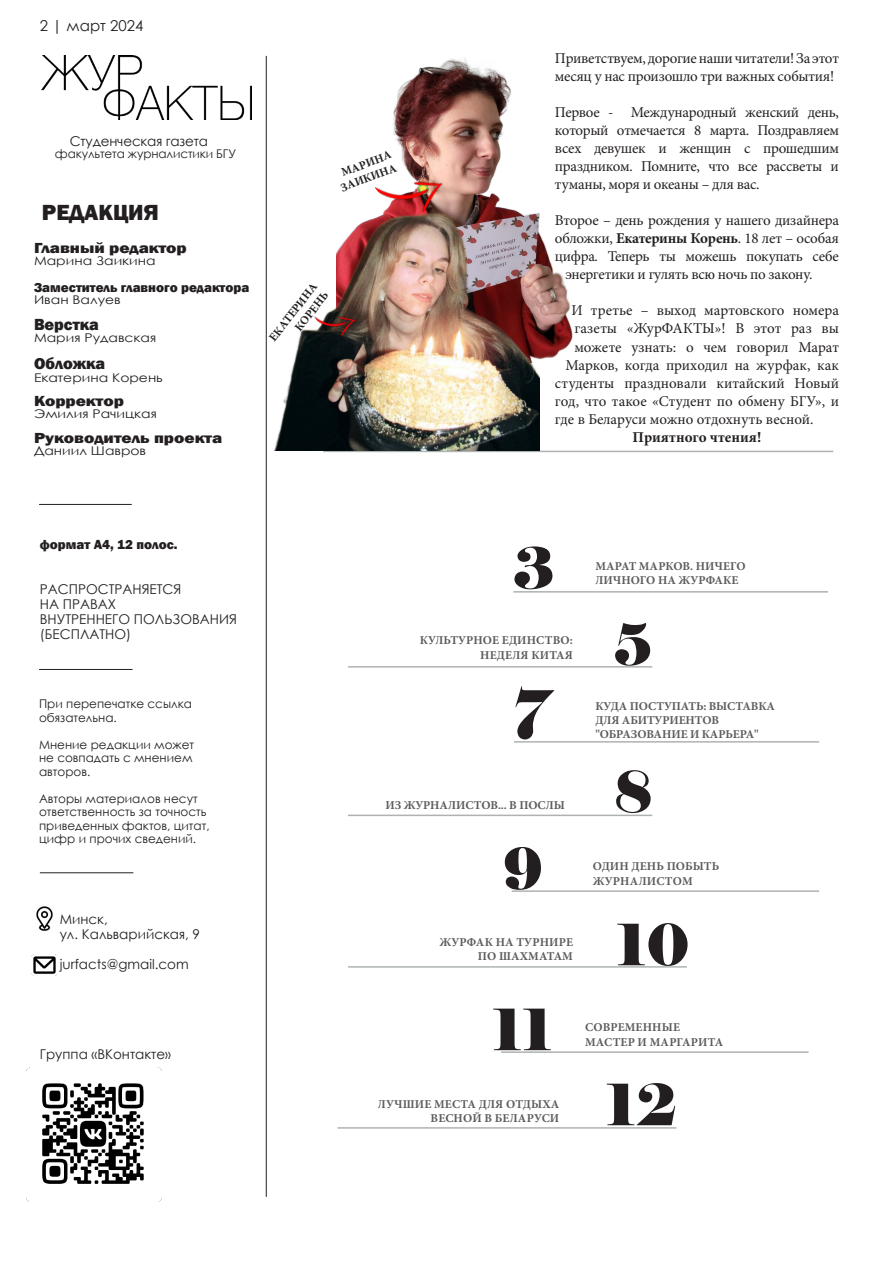
<style>
.page{position:relative;width:893px;height:1263px;background:#fff}
.page>*{position:absolute;margin:0;border:0;box-sizing:border-box;transform-origin:0 0}
.t1{font:57px "Elephant";color:#231f20}
.Стиль_абзаца_1{font:800 22.5px "Franklin Gothic";color:#231f20}
.текст_основа{font:800 16.5px "Franklin Gothic";color:#231f20}
.t2{font:15px/18px "Minion Pro";letter-spacing:-.01em;color:#231f20}
.РУБРИКА{font:800 15px "Franklin Gothic";color:#231f20;scale:1.16 1}
.t3{font:700 15px "Minion Pro";color:#231f20}
.t4{font:15px "Century Gothic";color:#231f20}
.t5{font:13.65px "Realize My Passion";color:#231f20;scale:1.14 1}
.текст_основа-2{font:13.5px "Century Gothic";color:#231f20}
.текст_основа-3{font:800 13.5px "Franklin Gothic";color:#231f20}
.текст_основа-4{font:12px "Century Gothic";color:#231f20}
.Заголовок_главный{font:700 12px/14.4px "Minion Pro";letter-spacing:.01em;color:#5c5c5c}
.Заголовок_главный-2{font:700 12px "Minion Pro";letter-spacing:-.01em;color:#5c5c5c}
.РУБРИКА-2{font:12px "Century Gothic";color:#231f20;scale:1.16 1}
.t6{font:700 11.7px "Minion Pro";color:#231f20}
.s1{font-weight:700}
</style>
<div class="page">
<img style="left:392px;top:57px;width:181px;height:303px">
<hr style="left:513px;top:591px;width:315px;height:2px;background:#aeb3b2">
<hr style="left:323px;top:451px;width:510px;height:1px;background:#aeb3b2">
<hr style="left:348px;top:666px;width:304px;height:2px;background:#aeb3b2">
<hr style="left:514px;top:741px;width:305px;height:2px;background:#aeb3b2">
<hr style="left:348px;top:815px;width:304px;height:1px;background:#aeb3b2">
<hr style="left:512px;top:890px;width:307px;height:2px;background:#aeb3b2">
<hr style="left:501px;top:1051px;width:308px;height:2px;background:#aeb3b2">
<hr style="left:348px;top:966px;width:339px;height:2px;background:#aeb3b2">
<hr style="left:337px;top:1127px;width:339px;height:2px;background:#aeb3b2">
<img style="left:273px;top:208px;width:266px;height:243px">
<img style="left:314px;top:300px;width:45px;height:43px">
<img style="left:375px;top:154px;width:74px;height:72px">
<hr style="left:266px;top:56px;width:1px;height:1141px;background:#231f20">
<hr style="left:39px;top:669px;width:94px;height:1px;background:#231f20">
<hr style="left:40px;top:872px;width:93px;height:1px;background:#231f20">
<hr style="left:39px;top:504px;width:93px;height:1px;background:#231f20">
<img style="left:42px;top:56px;width:209px;height:64px">
<div style="left:144px;top:72px;width:116px;height:10px;background:#fff"></div>
<img style="left:27px;top:1067px;width:135px;height:135px">
<img style="left:36px;top:906px;width:17px;height:25px">
<img style="left:32px;top:955px;width:25px;height:21px">
<p class="t4" style="left:40px;top:15px;width:105px">2 | март 2024</p>
<p class="t5" style="left:74px;top:130px;width:130px">Студенческая газета</p>
<p class="текст_основа-2" style="left:70px;top:132px;width:140px">Студенческая газета</p>
<p class="текст_основа-4" style="left:55px;top:145px;width:183px">факультета журналистики БГУ</p>
<p class="Стиль_абзаца_1" style="left:42px;top:198px;width:119px">РЕДАКЦИЯ</p>
<p class="РУБРИКА" style="left:34px;top:238px;width:133px">Главный редактор</p>
<p class="РУБРИКА-2" style="left:34px;top:252px;width:106px">Марина Заикина</p>
<p class="текст_основа-3" style="left:34px;top:279px;width:217px">Заместитель главного редактора</p>
<p class="РУБРИКА-2" style="left:34px;top:292px;width:76px">Иван Валуев</p>
<p class="текст_основа" style="left:34px;top:314px;width:66px">Верстка</p>
<p class="РУБРИКА-2" style="left:34px;top:330px;width:107px">Мария Рудавская</p>
<p class="текст_основа" style="left:34px;top:353px;width:73px">Обложка</p>
<p class="РУБРИКА-2" style="left:34px;top:369px;width:113px">Екатерина Корень</p>
<p class="РУБРИКА" style="left:34px;top:391px;width:79px">Корректор</p>
<p class="РУБРИКА-2" style="left:34px;top:406px;width:107px">Эмилия Рачицкая</p>
<p class="РУБРИКА" style="left:34px;top:428px;width:164px">Руководитель проекта</p>
<p class="РУБРИКА-2" style="left:34px;top:442px;width:98px">Даниил Шавров</p>
<p class="t6" style="left:339px;top:165px;width:54px;rotate:-21deg">МАРИНА</p>
<p class="t6" style="left:338px;top:181px;width:60px;rotate:-21deg">ЗАИКИНА</p>
<p class="t6" style="left:265px;top:335px;width:72px;rotate:-52deg">ЕКАТЕРИНА</p>
<p class="t6" style="left:291px;top:325px;width:48px;rotate:-52deg">КОРЕНЬ</p>
<p class="t2" style="left:555px;top:50px;width:285px">Приветствуем, дорогие наши читатели! За этот месяц у нас произошло три важных события!</p>
<p class="t2" style="left:555px;top:104px;width:286px;text-align:justify">Первое - Международный женский день, который отмечается 8 марта. Поздравляем всех девушек и женщин с прошедшим праздником. Помните, что все рассветы и туманы, моря и океаны – для вас.</p>
<p class="t2" style="left:555px;top:212px;width:286px">Второе – день рождения у нашего дизайнера</p>
<p class="t2" style="left:555px;top:230px;width:285px">обложки, <span class="s1">Екатерины Корень</span>. 18 лет – особая</p>
<p class="t2" style="left:555px;top:248px;width:286px">цифра. Теперь ты можешь покупать себе</p>
<p class="t2" style="left:565px;top:266px;width:249px">энергетики и гулять всю ночь по закону.</p>
<p class="t2" style="left:571px;top:302px;width:269px">И третье – выход мартовского номера</p>
<p class="t2" style="left:574px;top:320px;width:266px">газеты «ЖурФАКТЫ»! В этот раз вы</p>
<p class="t2" style="left:574px;top:338px;width:266px">можете узнать: о чем говорил Марат</p>
<p class="t2" style="left:565px;top:356px;width:275px">Марков, когда приходил на журфак, как</p>
<p class="t2" style="left:555px;top:374px;width:286px">студенты праздновали китайский Новый</p>
<p class="t2" style="left:555px;top:392px;width:286px">год, что такое «Студент по обмену БГУ», и</p>
<p class="t2" style="left:555px;top:410px;width:260px">где в Беларуси можно отдохнуть весной.</p>
<p class="t3" style="left:633px;top:426px;width:130px">Приятного чтения!</p>
<p class="текст_основа-3" style="left:40px;top:536px;width:139px">формат А4, 12 полос.</p>
<p class="текст_основа-2" style="left:40px;top:580px;width:143px">РАСПРОСТРАНЯЕТСЯ</p>
<p class="текст_основа-2" style="left:40px;top:595px;width:78px">НА ПРАВАХ</p>
<p class="текст_основа-2" style="left:40px;top:610px;width:199px">ВНУТРЕННЕГО ПОЛЬЗОВАНИЯ</p>
<p class="текст_основа-2" style="left:40px;top:625px;width:93px">(БЕСПЛАТНО)</p>
<p class="текст_основа-4" style="left:39px;top:695px;width:154px">При перепечатке ссылка</p>
<p class="текст_основа-4" style="left:39px;top:709px;width:79px">обязательна.</p>
<p class="текст_основа-4" style="left:39px;top:736px;width:157px">Мнение редакции может</p>
<p class="текст_основа-4" style="left:39px;top:749px;width:155px">не совпадать с мнением</p>
<p class="текст_основа-4" style="left:39px;top:763px;width:53px">авторов.</p>
<p class="текст_основа-4" style="left:39px;top:790px;width:160px">Авторы материалов несут</p>
<p class="текст_основа-4" style="left:39px;top:803px;width:169px">ответственность за точность</p>
<p class="текст_основа-4" style="left:39px;top:817px;width:172px">приведенных фактов, цитат,</p>
<p class="текст_основа-4" style="left:39px;top:830px;width:159px">цифр и прочих сведений.</p>
<p class="текст_основа-2" style="left:60px;top:910px;width:50px">Минск,</p>
<p class="текст_основа-2" style="left:60px;top:925px;width:142px">ул. Кальварийская, 9</p>
<p class="текст_основа-2" style="left:60px;top:955px;width:131px">jurfacts@gmail.com</p>
<p class="текст_основа-2" style="left:40px;top:1045px;width:133px">Группа «ВКонтакте»</p>
<p class="t1" style="left:513px;top:533px;width:42px">3</p>
<p class="Заголовок_главный" style="left:420px;top:633px;width:155px">КУЛЬТУРНОЕ ЕДИНСТВО:</p>
<p class="Заголовок_главный" style="left:480px;top:648px;width:94px">НЕДЕЛЯ КИТАЯ</p>
<p class="t1" style="left:514px;top:676px;width:37px">7</p>
<p class="Заголовок_главный-2" style="left:386px;top:797px;width:181px">ИЗ ЖУРНАЛИСТОВ... В ПОСЛЫ</p>
<p class="t1" style="left:503px;top:833px;width:42px">9</p>
<p class="Заголовок_главный" style="left:439px;top:934px;width:135px">ЖУРФАК НА ТУРНИРЕ</p>
<p class="Заголовок_главный" style="left:478px;top:949px;width:97px">ПО ШАХМАТАМ</p>
<p class="Заголовок_главный" style="left:595px;top:559px;width:152px">МАРАТ МАРКОВ. НИЧЕГО</p>
<p class="Заголовок_главный" style="left:595px;top:573px;width:145px">ЛИЧНОГО НА ЖУРФАКЕ</p>
<p class="t1" style="left:614px;top:609px;width:40px">5</p>
<p class="Заголовок_главный-2" style="left:595px;top:697px;width:181px">КУДА ПОСТУПАТЬ: ВЫСТАВКА</p>
<p class="Заголовок_главный-2" style="left:595px;top:712px;width:125px">ДЛЯ АБИТУРИЕНТОВ</p>
<p class="Заголовок_главный-2" style="left:595px;top:726px;width:165px">"ОБРАЗОВАНИЕ И КАРЬЕРА"</p>
<p class="t1" style="left:614px;top:756px;width:40px">8</p>
<p class="Заголовок_главный" style="left:593px;top:859px;width:128px">ОДИН ДЕНЬ ПОБЫТЬ<br>ЖУРНАЛИСТОМ</p>
<p class="t1" style="left:616px;top:909px;width:75px">10</p>
<p class="t1" style="left:492px;top:994px;width:62px">11</p>
<p class="Заголовок_главный" style="left:378px;top:1097px;width:183px;text-align:right">ЛУЧШИЕ МЕСТА ДЛЯ ОТДЫХА<br>ВЕСНОЙ В БЕЛАРУСИ</p>
<p class="Заголовок_главный" style="left:585px;top:1020px;width:96px">СОВРЕМЕННЫЕ</p>
<p class="Заголовок_главный" style="left:585px;top:1034px;width:140px">МАСТЕР И МАРГАРИТА</p>
<p class="t1" style="left:606px;top:1069px;width:73px">12</p>
</div>
